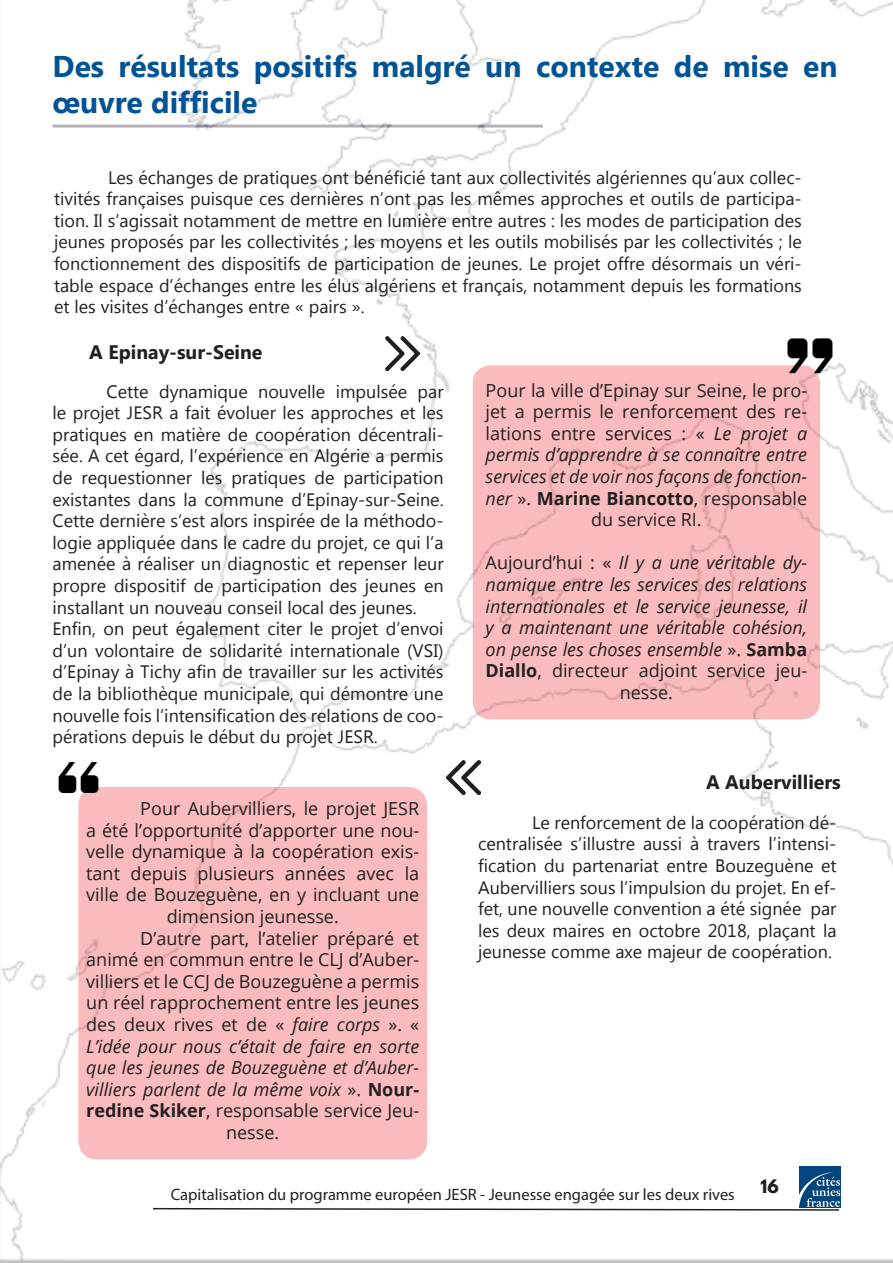
<style>
.page{position:relative;width:893px;height:1263px;background:#fff}
.page>*{position:absolute;margin:0;border:0;box-sizing:border-box;transform-origin:0 0}
.t1{font:700 30px/36px "Microsoft New Tai Lue";color:#015396}
.t2{font:700 19.5px "Microsoft New Tai Lue";color:#231f20}
.para_résultats{font:18px/21.6px "Microsoft New Tai Lue";color:#231f20;text-align:justify}
.para_résultats-2{font:18px/21.6px "Open Sans";color:#231f20;text-align:center}
.para_résultats-3{font:italic 18px/21.6px "Open Sans";color:#231f20;text-align:center}
.t3{font:16.5px "Myriad Pro";color:#231f20}
.t4{font:700 16.5px "League Spartan";color:#231f20}
.s1{font-style:italic}
.s2{font-style:normal}
.s3{font-weight:700;font-style:normal}
.s4{font-weight:700}
</style>
<div class="page">
<img style="left:0;top:0;width:893px;height:1263px">
<svg style="left:152px;top:1207px;width:688px;height:4px"></svg>
<img style="left:799px;top:1166px;width:42px;height:42px">
<div style="left:473px;top:365px;width:347px;height:354px;background:#f9bbbe;border-radius:18px"></div>
<div style="left:79px;top:788px;width:347px;height:371px;background:#f9bbbe;border-radius:18px"></div>
<div style="left:78px;top:787px;width:349px;height:372px;border:2px solid #ec1d25;border-radius:18px"></div>
<hr style="left:53px;top:125px;width:490px;height:3px;background:#656070">
<img style="left:385px;top:336px;width:34px;height:34px">
<img style="left:446px;top:760px;width:35px;height:34px">
<img style="left:781px;top:326px;width:58px;height:57px">
<img style="left:52px;top:751px;width:53px;height:53px">
<p class="t1" style="left:53px;top:50px;width:786px">Des résultats positifs malgré un contexte de mise en œuvre difficile</p>
<p class="para_résultats" style="left:54px;top:168px;width:749px;text-indent:54px">Les échanges de pratiques ont bénéficié tant aux collectivités algériennes qu’aux collec&shy;tivités françaises puisque ces dernières n’ont pas les mêmes approches et outils de participa&shy;tion. Il s’agissait notamment de mettre en lumière entre autres : les modes de participation des jeunes proposés par les collectivités ; les moyens et les outils mobilisés par les collectivités ; le fonctionnement des dispositifs de participation de jeunes. Le projet offre désormais un véri&shy;table espace d’échanges entre les élus algériens et français, notamment depuis les formations et les visites d’échanges entre « pairs ».</p>
<p class="t2" style="left:89px;top:341px;width:175px">A Epinay-sur-Seine</p>
<p class="para_résultats" style="left:53px;top:382px;width:393px;text-indent:54px">Cette dynamique nouvelle impulsée par le projet JESR a fait évoluer les approches et les pratiques en matière de coopération décentrali&shy;sée. A cet égard, l’expérience en Algérie a permis de requestionner les pratiques de participation existantes dans la commune d’Epinay-sur-Seine.<br>Cette dernière s’est alors inspirée de la méthodo&shy;logie appliquée dans le cadre du projet, ce qui l’a amenée à réaliser un diagnostic et repenser leur propre dispositif de participation des jeunes en installant un nouveau conseil local des jeunes.</p>
<p class="para_résultats" style="left:53px;top:619px;width:393px">Enfin, on peut également citer le projet d’envoi d’un volontaire de solidarité internationale (VSI) d’Epinay à Tichy afin de travailler sur les activités de la bibliothèque municipale, qui démontre une nouvelle fois l’intensification des relations de coo&shy;pérations depuis le début du projet JESR.</p>
<p class="para_résultats-2" style="left:140px;top:797px;width:280px">Pour Aubervilliers, le projet JESR</p>
<p class="para_résultats-2" style="left:86px;top:819px;width:334px">a été l’opportunité d’apporter une nou-</p>
<p class="para_résultats-2" style="left:86px;top:840px;width:334px">velle dynamique à la coopération exis-</p>
<p class="para_résultats-2" style="left:86px;top:862px;width:334px">tant depuis plusieurs années avec la</p>
<p class="para_résultats-2" style="left:86px;top:883px;width:334px">ville de Bouzeguène, en y incluant une</p>
<p class="para_résultats-2" style="left:167px;top:905px;width:174px">dimension jeunesse.</p>
<p class="para_résultats-2" style="left:140px;top:927px;width:280px">D’autre part, l’atelier préparé et</p>
<p class="para_résultats-2" style="left:86px;top:948px;width:334px">animé en commun entre le CLJ d’Auber-</p>
<p class="para_résultats-2" style="left:86px;top:970px;width:334px">villiers et le CCJ de Bouzeguène a permis</p>
<p class="para_résultats-2" style="left:86px;top:991px;width:334px">un réel rapprochement entre les jeunes</p>
<p class="para_résultats-2" style="left:86px;top:1013px;width:334px">des deux rives et de « <span class="s1">faire corps</span> ». «</p>
<p class="para_résultats-3" style="left:86px;top:1035px;width:334px">L’idée pour nous c’était de faire en sorte</p>
<p class="para_résultats-3" style="left:86px;top:1056px;width:334px">que les jeunes de Bouzeguène et d’Auber-</p>
<p class="para_résultats-3" style="left:86px;top:1078px;width:334px">villiers parlent de la même voix <span class="s2">».</span> <span class="s3">Nour-</span></p>
<p class="para_résultats-2" style="left:86px;top:1099px;width:334px"><span class="s4">redine Skiker</span>, responsable service Jeu-</p>
<p class="para_résultats-2" style="left:226px;top:1121px;width:55px">nesse.</p>
<p class="para_résultats-2" style="left:486px;top:379px;width:323px">Pour la ville d’Epinay sur Seine, le pro&shy;jet a permis le renforcement des re&shy;lations entre services : « <span class="s1">Le projet a permis d’apprendre à se connaître entre services et de voir nos façons de fonction&shy;ner</span> ». <span class="s4">Marine Biancotto</span>, responsable du service RI.</p>
<p class="para_résultats-3" style="left:486px;top:552px;width:323px"><span class="s2">Aujourd’hui : «</span> Il y a une véritable dy&shy;namique entre les services des relations internationales et le service jeunesse, il y a maintenant une véritable cohésion, on pense les choses ensemble <span class="s2">».</span> <span class="s3">Samba Diallo</span><span class="s2">, directeur adjoint service jeu&shy;nesse.</span></p>
<p class="t2" style="left:706px;top:771px;width:136px">A Aubervilliers</p>
<p class="para_résultats" style="left:478px;top:813px;width:360px;text-indent:54px">Le renforcement de la coopération dé&shy;centralisée s’illustre aussi à travers l’intensi&shy;fication du partenariat entre Bouzeguène et Aubervilliers sous l’impulsion du projet. En ef&shy;fet, une nouvelle convention a été signée par les deux maires en octobre 2018, plaçant la jeunesse comme axe majeur de coopération.</p>
<p class="t3" style="left:171px;top:1184px;width:566px">Capitalisation du programme européen JESR - Jeunesse engagée sur les deux rives</p>
<p class="t4" style="left:761px;top:1173px;width:20px">16</p>
</div>
